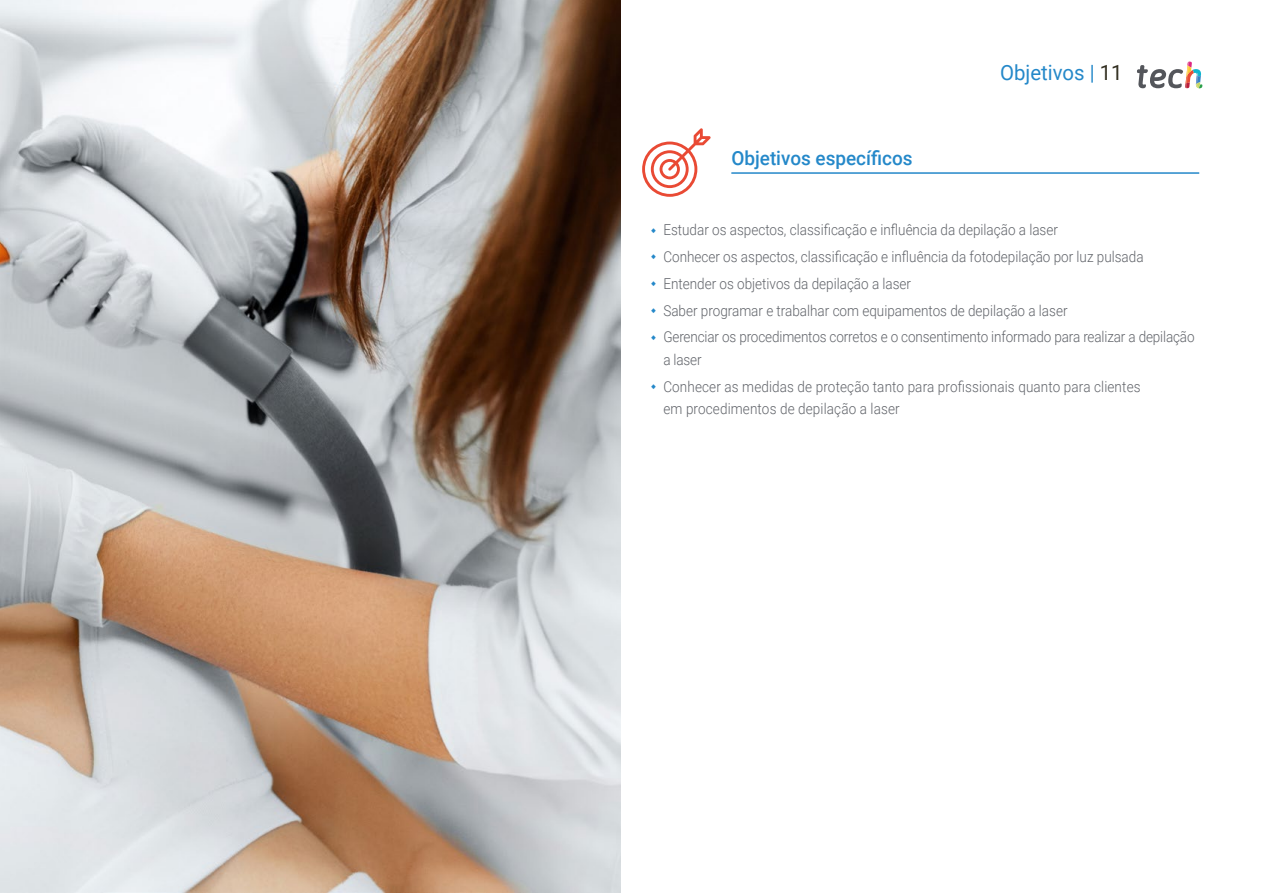
<style>
.page{position:relative;width:1263px;height:893px;background:#fff}
.page>*{position:absolute;margin:0;border:0;box-sizing:border-box;transform-origin:0 0}
.t1{font:21px "Roboto";color:#2488c9}
.t2{font:500 19.5px "Roboto";color:#2488c9}
.t3{font:300 15px/26.7px "Roboto";color:#61646a;scale:.9 1}
.s1{color:#312e20}
</style>
<div class="page">
<img style="left:0;top:0;width:621px;height:893px">
<svg style="left:642px;top:128px;width:69px;height:69px"></svg>
<hr style="left:731px;top:173px;width:468px;height:1px;background:#2488c9">
<svg style="left:1137px;top:62px;width:65px;height:27px"></svg>
<h2 class="t2" style="left:731px;top:144px;width:183px">Objetivos específicos</h2>
<h1 class="t1" style="left:1000px;top:57px;width:124px">Objetivos | <span class="s1">11</span></h1>
<p class="t3" style="left:663px;top:216px;width:592px">Estudar os aspectos, classificação e influência da depilação a laser<br>Conhecer os aspectos, classificação e influência da fotodepilação por luz pulsada Entender os objetivos da depilação a laser<br>Saber programar e trabalhar com equipamentos de depilação a laser<br>Gerenciar os procedimentos corretos e o consentimento informado para realizar a depilação</p>
<p class="t3" style="left:663px;top:346px;width:532px">a laser<br>Conhecer as medidas de proteção tanto para profissionais quanto para clientes</p>
<p class="t3" style="left:663px;top:395px;width:264px">em procedimentos de depilação a laser</p>
</div>
